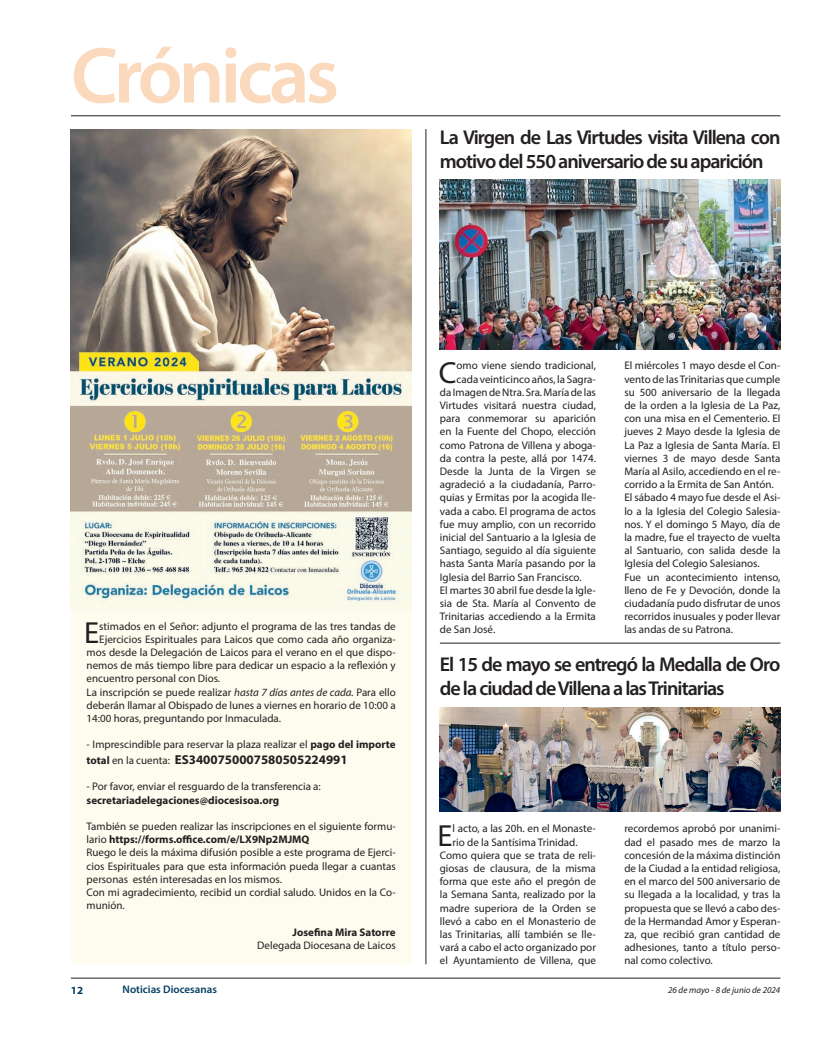
<style>
.page{position:relative;width:823px;height:1049px;background:#fff}
.page>*{position:absolute;margin:0;border:0;box-sizing:border-box;transform-origin:0 0}
.t1{font:600 80px "Myriad Pro";letter-spacing:-.05em;color:#fbd9bd}
.t2{font:30.6px "Myriad Pro";color:#231f20}
.t3{font:600 20px/24px "Myriad Pro";letter-spacing:-.05em;color:#231f20}
.t4{font:700 13px "Myriad Pro";color:#231f20}
.t5{font:11px/13.2px "Myriad Pro";color:#231f20;text-align:justify}
.t6{font:700 11px "Myriad Pro";color:#231f20}
.t7{font:600 11px "Myriad Pro";color:#043e62}
.t8{font:700 11px "Myriad Pro";color:#043e62}
.t9{font:italic 9px "Myriad Pro";color:#231f20}
.s1{font-style:italic}
.s2{font-weight:700}
.s3{font-size:11px}
.s4{font-weight:400;font-size:11px}
</style>
<div class="page">
<hr style="left:71px;top:978px;width:709px;height:1px;background:#231f20">
<div style="left:71px;top:610px;width:340px;height:354px;background:#fefcef"></div>
<hr style="left:71px;top:116px;width:709px;height:1px;background:#231f20">
<hr style="left:439px;top:643px;width:341px;height:1px;background:#231f20">
<img style="left:71px;top:129px;width:340px;height:481px">
<img style="left:439px;top:179px;width:341px;height:170px">
<img style="left:439px;top:707px;width:341px;height:105px">
<hr style="left:425px;top:129px;width:1px;height:835px;background:#231f20">
<p class="t1" style="left:71px;top:25px;width:269px">Crónicas</p>
<p class="t3" style="left:439px;top:125px;width:342px">La Virgen de Las Virtudes visita Villena con motivo del 550 aniversario de su aparición</p>
<p class="t2" style="left:84px;top:614px;width:17px">E</p>
<p class="t5" style="left:99px;top:619px;width:298px">stimados en el Señor: adjunto el programa de las tres tandas de</p>
<p class="t5" style="left:99px;top:632px;width:298px">Ejercicios Espirituales para Laicos que como cada año organiza-</p>
<p class="t5" style="left:86px;top:645px;width:310px">mos desde la Delegación de Laicos para el verano en el que dispo-</p>
<p class="t5" style="left:86px;top:659px;width:310px">nemos de más tiempo libre para dedicar un espacio a la reflexión y</p>
<p class="t5" style="left:86px;top:672px;width:135px">encuentro personal con Dios.</p>
<p class="t5" style="left:86px;top:685px;width:310px">La inscripción se puede realizar <span class="s1">hasta 7 días antes de cada.</span> Para ello deberán llamar al Obispado de lunes a viernes en horario de 10:00 a 14:00 horas, preguntando por Inmaculada.</p>
<p class="t5" style="left:86px;top:738px;width:310px">- Imprescindible para reservar la plaza realizar el <span class="s2">pago del importe</span></p>
<p class="t4" style="left:86px;top:751px;width:262px"><span class="s3">total</span> <span class="s4">en la cuenta:</span> ES3400750007580505224991</p>
<p class="t5" style="left:86px;top:780px;width:236px">- Por favor, enviar el resguardo de la transferencia a:</p>
<p class="t6" style="left:86px;top:793px;width:194px">secretariadelegaciones@diocesisoa.org</p>
<p class="t5" style="left:86px;top:819px;width:310px">También se pueden realizar las inscripciones en el siguiente formu&shy;lario <span class="s2">https://forms.office.com/e/LX9Np2MJMQ</span></p>
<p class="t5" style="left:86px;top:846px;width:310px">Ruego le deis la máxima difusión posible a este programa de Ejerci&shy;cios Espirituales para que esta información pueda llegar a cuantas personas estén interesadas en los mismos.</p>
<p class="t5" style="left:86px;top:885px;width:310px">Con mi agradecimiento, recibid un cordial saludo. Unidos en la Co&shy;munión.</p>
<p class="t6" style="left:292px;top:925px;width:105px">Josefina Mira Satorre</p>
<p class="t5" style="left:257px;top:938px;width:140px">Delegada Diocesana de Laicos</p>
<p class="t5" style="left:439px;top:359px;width:157px;text-align:right">omo viene siendo tradicional, cada veinticinco años, la Sagra-<br>da Imagen de Ntra. Sra. María de las<br>Virtudes visitará nuestra ciudad, para conmemorar su aparición en la Fuente del Chopo, elección como Patrona de Villena y aboga&shy;da contra la peste, allá por 1474.</p>
<p class="t5" style="left:439px;top:464px;width:157px">Desde la Junta de la Virgen se agradeció a la ciudadanía, Parro&shy;quias y Ermitas por la acogida lle&shy;vada a cabo. El programa de actos fue muy amplio, con un recorrido inicial del Santuario a la Iglesia de Santiago, seguido al día siguiente hasta Santa María pasando por la Iglesia del Barrio San Francisco.</p>
<p class="t5" style="left:439px;top:583px;width:157px">El martes 30 abril fue desde la Igle&shy;sia de Sta. María al Convento de Trinitarias accediendo a la Ermita de San José.</p>
<p class="t2" style="left:438px;top:353px;width:19px">C</p>
<p class="t5" style="left:624px;top:359px;width:157px">El miércoles 1 mayo desde el Con&shy;vento de las Trinitarias que cumple su 500 aniversario de la llegada de la orden a la Iglesia de La Paz, con una misa en el Cementerio. El jueves 2 Mayo desde la Iglesia de La Paz a Iglesia de Santa María. El viernes 3 de mayo desde Santa María al Asilo, accediendo en el re&shy;corrido a la Ermita de San Antón.</p>
<p class="t5" style="left:624px;top:491px;width:157px">El sábado 4 mayo fue desde el Asi&shy;lo a la Iglesia del Colegio Salesia&shy;nos. Y el domingo 5 Mayo, día de la madre, fue el trayecto de vuelta al Santuario, con salida desde la Iglesia del Colegio Salesianos.</p>
<p class="t5" style="left:624px;top:570px;width:157px">Fue un acontecimiento intenso, lleno de Fe y Devoción, donde la ciudadanía pudo disfrutar de unos recorridos inusuales y poder llevar las andas de su Patrona.</p>
<p class="t3" style="left:439px;top:652px;width:342px">El 15 de mayo se entregó la Medalla de Oro de la ciudad de Villena a las Trinitarias</p>
<p class="t2" style="left:437px;top:816px;width:17px">E</p>
<p class="t5" style="left:452px;top:822px;width:145px">l acto, a las 20h. en el Monaste&shy;rio de la Santísima Trinidad.</p>
<p class="t5" style="left:439px;top:848px;width:157px">Como quiera que se trata de reli&shy;giosas de clausura, de la misma forma que este año el pregón de la Semana Santa, realizado por la madre superiora de la Orden se llevó a cabo en el Monasterio de las Trinitarias, allí también se lle&shy;vará a cabo el acto organizado por el Ayuntamiento de Villena, que</p>
<p class="t5" style="left:624px;top:822px;width:157px">recordemos aprobó por unanimi&shy;dad el pasado mes de marzo la concesión de la máxima distinción de la Ciudad a la entidad religiosa, en el marco del 500 aniversario de su llegada a la localidad, y tras la propuesta que se llevó a cabo des&shy;de la Hermandad Amor y Esperan&shy;za, que recibió gran cantidad de adhesiones, tanto a título perso&shy;nal como colectivo.</p>
<p class="t8" style="left:71px;top:982px;width:14px">12</p>
<p class="t7" style="left:122px;top:982px;width:96px">Noticias Diocesanas</p>
<p class="t9" style="left:667px;top:984px;width:114px">26 de mayo - 8 de junio de 2024</p>
</div>
